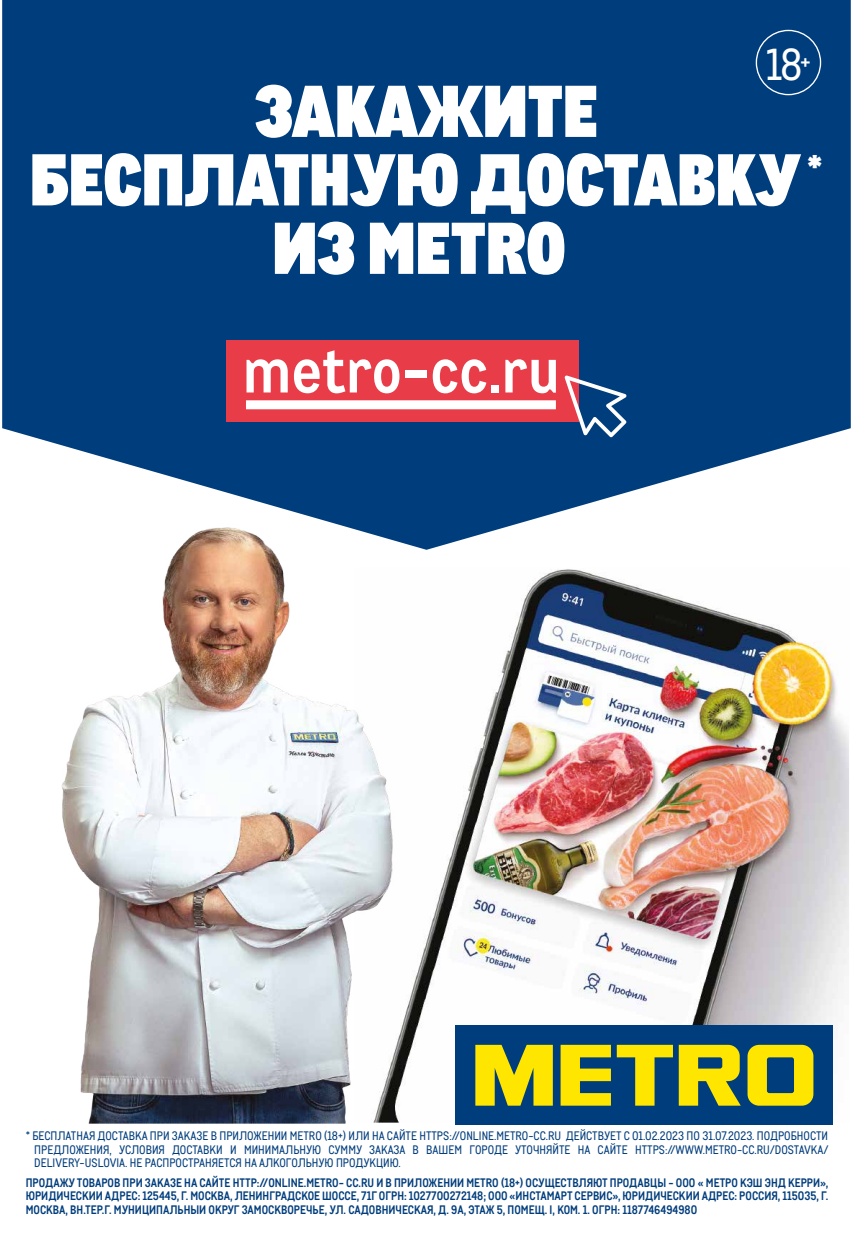
<style>
.page{position:relative;width:851px;height:1234px;background:#fff}
.page>*{position:absolute;margin:0;border:0;box-sizing:border-box;transform-origin:0 0}
.t1{font:71.25px/68.4px "CA Metro Superfat";color:#fff;text-align:center}
.t2{font:43.5px "CA Metro";color:#fff}
.t3{font:700 12px/13.5px "CA Metro";color:#003d7c;text-align:justify}
.t4{font:12px/13.5px "CA Metro";color:#003d7c;text-align:justify}
</style>
<div class="page">
<hr style="left:0;top:0;width:1px;height:1233px;background:#ededed">
<img style="left:544px;top:569px;width:305px;height:553px">
<div style="left:2px;top:0;width:848px;height:516px;background:#003d7c"></div>
<img style="left:2px;top:494px;width:542px;height:629px">
<div style="left:455px;top:1025px;width:377px;height:99px;background:#003d7c"></div>
<svg style="left:475px;top:1044px;width:338px;height:61px"></svg>
<div style="left:226px;top:340px;width:353px;height:81px;background:#e83c48"></div>
<svg style="left:246px;top:359px;width:42px;height:33px"></svg>
<svg style="left:294px;top:350px;width:105px;height:43px"></svg>
<div style="left:405px;top:370px;width:21px;height:7px;background:#fff"></div>
<svg style="left:432px;top:359px;width:54px;height:34px"></svg>
<div style="left:491px;top:385px;width:7px;height:7px;background:#fff"></div>
<svg style="left:505px;top:359px;width:51px;height:34px"></svg>
<div style="left:246px;top:400px;width:310px;height:9px;background:#fff"></div>
<svg style="left:564px;top:375px;width:62px;height:62px"></svg>
<div style="left:755px;top:30px;width:66px;height:65px;border:1px solid #fff;border-radius:50%"></div>
<p class="t2" style="left:765px;top:34px;width:46px">18<sup>+</sup></p>
<p class="t1" style="left:30px;top:70px;width:794px">ЗАКАЖИТЕ<br>БЕСПЛАТНУЮ ДОСТАВКУ<sup>*<br></sup>ИЗ METRO</p>
<p class="t4" style="left:34px;top:1128px;width:795px;text-indent:-9px">* БЕСПЛАТНАЯ ДОСТАВКА ПРИ ЗАКАЗЕ В ПРИЛОЖЕНИИ МЕТRО (18+) ИЛИ НА САЙТЕ HTTPS://ONLINE.METRO-CC.RU ДЕЙСТВУЕТ С 01.02.2023 ПО 31.07.2023. ПОДРОБНОСТИ ПРЕДЛОЖЕНИЯ, УСЛОВИЯ ДОСТАВКИ И МИНИМАЛЬНУЮ СУММУ ЗАКАЗА В ВАШЕМ ГОРОДЕ УТОЧНЯЙТЕ НА САЙТЕ HTTPS://WWW.METRO-CC.RU/DOSTAVKA/ DELIVERY-USLOVIA. НЕ РАСПРОСТРАНЯЕТСЯ НА АЛКОГОЛЬНУЮ ПРОДУКЦИЮ.</p>
<p class="t3" style="left:26px;top:1174px;width:804px">ПРОДАЖУ ТОВАРОВ ПРИ ЗАКАЗЕ НА САЙТЕ НТТР://ONLINE.METRO- CC.RU И В ПРИЛОЖЕНИИ МЕТRО (18+) ОСУЩЕСТВЛЯЮТ ПРОДАВЦЫ - 000 « МЕТРО КЭШ ЭНД КЕРРИ», ЮРИДИЧЕСКИИ АДРЕС: 125445, Г. МОСКВА, ЛЕНИНГРАДСКОЕ ШОССЕ, 71Г ОГРН: 1027700272148; ООО «ИНСТАМАРТ СЕРВИС», ЮРИДИЧЕСКИИ АДРЕС: РОССИЯ, 115035, Г.<br>МОСКВА, ВН.ТЕР.Г. МУНИЦИПАЛЬНЫИ ОКРУГ ЗАМОСКВОРЕЧЬЕ, УЛ. САДОВНИЧЕСКАЯ, Д. 9А, ЭТАЖ 5, ПОМЕЩ. I, КОМ. 1. ОГРН: 1187746494980</p>
</div>
